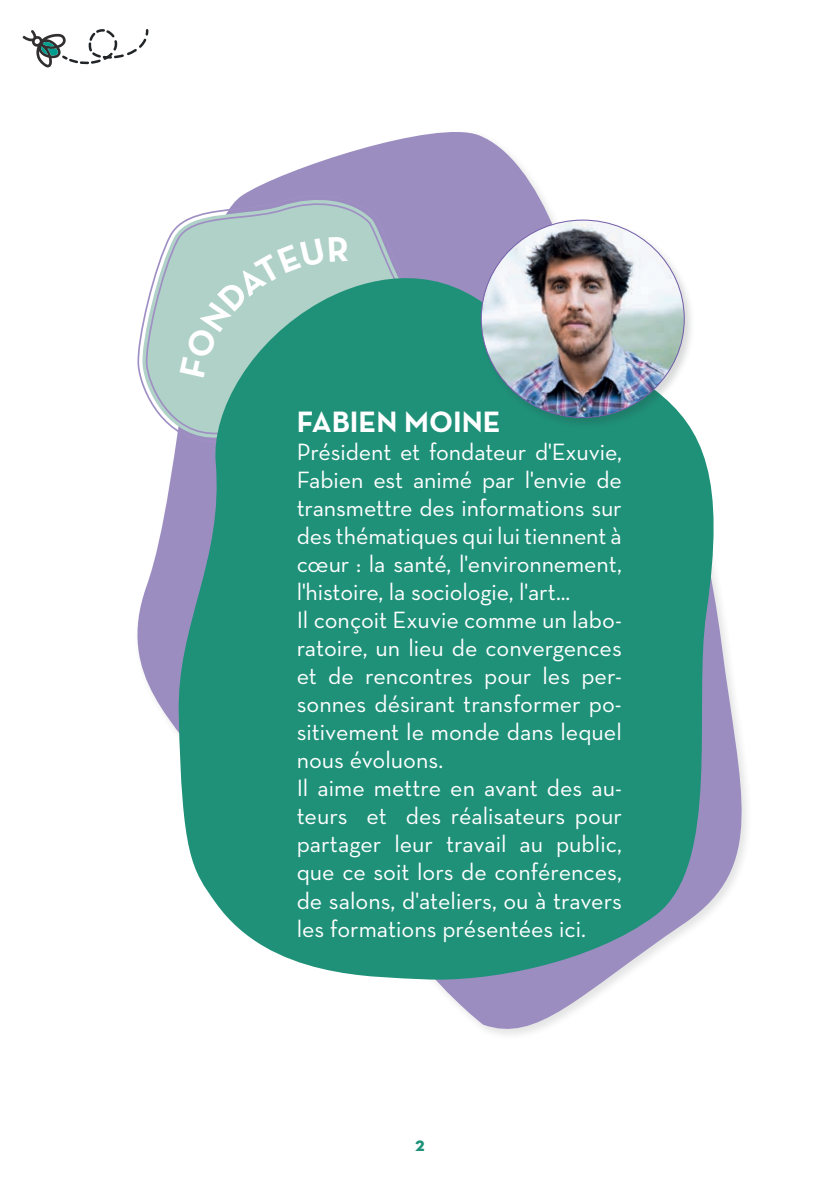
<style>
.page{position:relative;width:840px;height:1191px;background:#fff}
.page>*{position:absolute;margin:0;border:0;box-sizing:border-box;transform-origin:0 0}
.t1{font:700 30px "Neutra Text";color:#fff}
.t2{font:24px/28px "Neutra Text";letter-spacing:-.005em;color:#fff}
.t3{font:700 20px "Neutra Text";color:#1f9179}
</style>
<div class="page">
<svg style="left:436px;top:638px;width:311px;height:397px"></svg>
<svg style="left:23px;top:29px;width:126px;height:39px"></svg>
<svg style="left:137px;top:132px;width:416px;height:600px;fill:#9c8dc1"></svg>
<svg style="left:137px;top:190px;width:307px;height:253px"></svg>
<svg style="left:145px;top:199px;width:290px;height:237px"></svg>
<svg style="left:177px;top:262px;width:548px;height:720px;background:#379887"></svg>
<div style="left:478px;top:218px;width:216px;height:212px;background:#212527;opacity:.18"></div>
<img style="left:481px;top:220px;width:203px;height:197px">
<svg style="left:180px;top:236px;width:168px;height:142px;background:#8cc1b3"></svg>
<p class="t1" style="left:296px;top:403px;width:205px">FABIEN MOINE</p>
<p class="t2" style="left:296px;top:437px;width:326px">Président et fondateur d'Exuvie,<br>Fabien est animé par l'envie de transmettre des informations sur des thématiques qui lui tiennent à cœur : la santé, l'environnement, l'histoire, la sociologie, l'art...<br>Il conçoit Exuvie comme un labo&shy;ratoire, un lieu de convergences et de rencontres pour les per&shy;sonnes désirant transformer po&shy;sitivement le monde dans lequel nous évoluons.<br>Il aime mettre en avant des au&shy;teurs et des réalisateurs pour partager leur travail au public, que ce soit lors de conférences, de salons, d'ateliers, ou à travers les formations présentées ici.</p>
<p class="t3" style="left:415px;top:1132px;width:11px">2</p>
</div>
